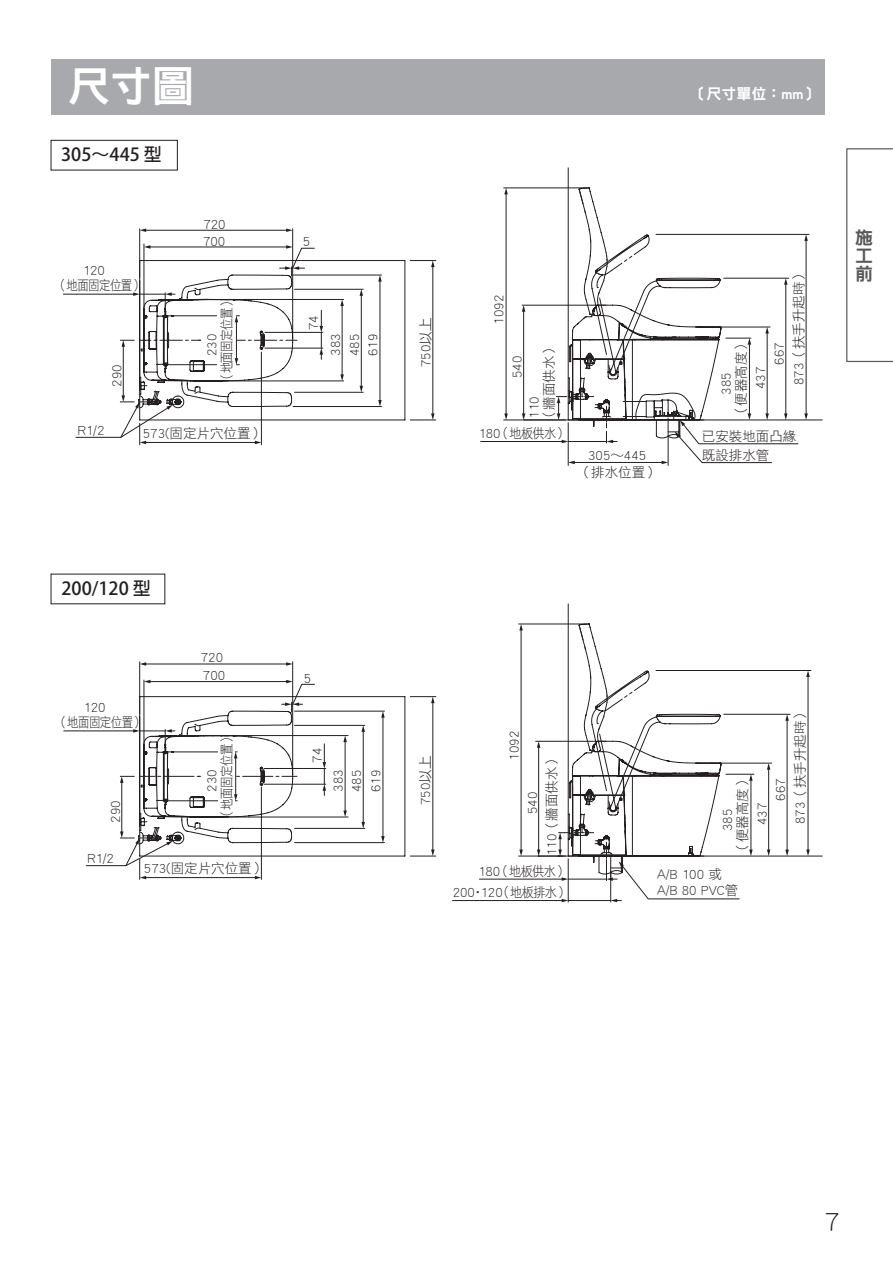
<style>
.page{position:relative;width:893px;height:1263px;background:#fff}
.page>*{position:absolute;margin:0;border:0;box-sizing:border-box;transform-origin:0 0}
.t1{font:42px "DF Hei Std W9 E Ten B5 H";color:#fff}
.t2{font:27px "DF Hei Std W3";color:#231f20}
.t3{font:18px "Adobe Fan Heiti Std Bold E Ten B5 H";color:#231f20}
.t4{font:18px/18px "DF Hei Std W9 E Ten B5 V";color:#57585a;text-align:justify}
.t5{font:15px "DF Hei Std W9 E Ten B5 H";color:#fff}
.t6{font:13.5px/15px "DF Hei Std W3 E Ten B5 H";color:#231f20}
.t7{font:13.5px/21.8px "DF Hei Std W3 E Ten B5 H";letter-spacing:-.025em;color:#231f20;text-align:right}
.t8{font:13.5px/15px "DF Hei Std W3 E Ten B5 H";letter-spacing:-.05em;color:#231f20}
.t9{font:13.5px "DF Hei Std W3 E Ten B5 H";color:#231f20;scale:.85 1}
</style>
<div class="page">
<svg style="left:846px;top:148px;width:47px;height:214px"></svg>
<div style="left:51px;top:60px;width:774px;height:55px;background:#a8a9ad"></div>
<hr style="left:568px;top:604px;width:1px;height:252px;background:#231f20">
<hr style="left:568px;top:856px;width:254px;height:1px;background:#231f20">
<hr style="left:64px;top:731px;width:70px;height:1px;background:#231f20">
<svg style="left:86px;top:623px;width:726px;height:279px"></svg>
<hr style="left:481px;top:441px;width:82px;height:1px;background:#231f20">
<hr style="left:506px;top:193px;width:1px;height:222px;background:#231f20">
<svg style="left:504px;top:413px;width:4px;height:7px"></svg>
<svg style="left:504px;top:189px;width:4px;height:5px"></svg>
<hr style="left:504px;top:420px;width:61px;height:1px;background:#231f20">
<hr style="left:504px;top:188px;width:82px;height:1px;background:#231f20">
<hr style="left:523px;top:310px;width:1px;height:105px;background:#231f20">
<svg style="left:522px;top:413px;width:3px;height:7px"></svg>
<svg style="left:522px;top:306px;width:3px;height:6px"></svg>
<hr style="left:522px;top:305px;width:84px;height:1px;background:#231f20">
<hr style="left:656px;top:234px;width:153px;height:1px;background:#231f20">
<hr style="left:380px;top:280px;width:1px;height:121px;background:#231f20">
<svg style="left:378px;top:275px;width:4px;height:7px"></svg>
<svg style="left:378px;top:400px;width:4px;height:6px"></svg>
<hr style="left:293px;top:275px;width:88px;height:1px;background:#231f20">
<hr style="left:293px;top:406px;width:88px;height:1px;background:#231f20">
<hr style="left:361px;top:295px;width:1px;height:92px;background:#231f20">
<svg style="left:360px;top:290px;width:3px;height:6px"></svg>
<svg style="left:360px;top:386px;width:3px;height:6px"></svg>
<hr style="left:295px;top:289px;width:68px;height:1px;background:#231f20">
<hr style="left:295px;top:392px;width:68px;height:1px;background:#231f20">
<hr style="left:432px;top:266px;width:1px;height:149px;background:#231f20">
<svg style="left:410px;top:260px;width:26px;height:7px"></svg>
<svg style="left:410px;top:413px;width:26px;height:8px"></svg>
<hr style="left:63px;top:294px;width:71px;height:1px;background:#231f20">
<hr style="left:140px;top:260px;width:265px;height:1px;background:#231f20">
<hr style="left:140px;top:420px;width:265px;height:1px;background:#231f20">
<hr style="left:405px;top:261px;width:1px;height:159px;background:#231f20">
<hr style="left:145px;top:230px;width:142px;height:1px;background:#231f20">
<svg style="left:140px;top:228px;width:6px;height:4px"></svg>
<svg style="left:286px;top:228px;width:7px;height:4px"></svg>
<hr style="left:139px;top:229px;width:1px;height:49px;background:#231f20">
<hr style="left:292px;top:229px;width:1px;height:109px;background:#231f20">
<hr style="left:144px;top:244px;width:1px;height:94px;background:#231f20">
<svg style="left:556px;top:187px;width:252px;height:278px"></svg>
<div style="left:51px;top:140px;width:127px;height:30px;border:1px solid #231f20"></div>
<svg style="left:75px;top:245px;width:269px;height:200px"></svg>
<h1 class="t1" style="left:68px;top:64px;width:127px">尺寸圖</h1>
<h3 class="t3" style="left:61px;top:144px;width:102px">305∼445 型</h3>
<p class="t8" style="left:56px;top:262px;width:89px;text-indent:27px">120<br>（地面固定位置）</p>
<p class="t6" style="left:109px;top:386px;width:24px;rotate:-90deg">290</p>
<p class="t6" style="left:203px;top:216px;width:24px;line-height:16.8px">720<br>700</p>
<p class="t6" style="left:303px;top:234px;width:9px">5</p>
<p class="t9" style="left:219px;top:384px;width:105px;rotate:-90deg">（地面固定位置）</p>
<p class="t6" style="left:306px;top:330px;width:16px;rotate:-90deg">74</p>
<p class="t6" style="left:204px;top:356px;width:24px;rotate:-90deg">230</p>
<p class="t6" style="left:328px;top:356px;width:24px;rotate:-90deg">383</p>
<p class="t6" style="left:345px;top:356px;width:24px;line-height:18.1px;rotate:-90deg">485<br>619</p>
<p class="t6" style="left:418px;top:367px;width:51px;rotate:-90deg">750以上</p>
<p class="t5" style="left:692px;top:85px;width:128px">〔尺寸單位：mm〕</p>
<p class="t6" style="left:491px;top:324px;width:31px;rotate:-90deg">1092</p>
<p class="t6" style="left:526px;top:423px;width:82px;text-indent:4px;rotate:-90deg">110<br>（牆面供水）</p>
<p class="t6" style="left:718px;top:419px;width:82px;text-indent:25px;rotate:-90deg">385<br>（便器高度）</p>
<p class="t6" style="left:509px;top:378px;width:24px;rotate:-90deg">540</p>
<p class="t6" style="left:753px;top:389px;width:24px;rotate:-90deg">437</p>
<p class="t6" style="left:769px;top:385px;width:118px;line-height:19.5px;text-indent:21px;rotate:-90deg">667<br>873（扶手升起時）</p>
<p class="t6" style="left:78px;top:422px;width:28px">R1/2</p>
<p class="t6" style="left:478px;top:425px;width:91px">180（地板供水）</p>
<p class="t6" style="left:143px;top:426px;width:123px">573(固定片穴位置）</p>
<p class="t6" style="left:588px;top:448px;width:60px">305∼445</p>
<p class="t6" style="left:578px;top:464px;width:82px">（排水位置）</p>
<p class="t6" style="left:702px;top:426px;width:96px;line-height:18.8px">已安裝地面凸緣既設排水管</p>
<h3 class="t3" style="left:61px;top:578px;width:91px">200/120 型</h3>
<p class="t8" style="left:56px;top:699px;width:89px;text-indent:27px">120<br>（地面固定位置）</p>
<p class="t6" style="left:107px;top:822px;width:24px;rotate:-90deg">290</p>
<p class="t6" style="left:201px;top:648px;width:26px;line-height:17.5px">720<br>700</p>
<p class="t6" style="left:304px;top:670px;width:9px">5</p>
<p class="t9" style="left:219px;top:821px;width:105px;rotate:-90deg">（地面固定位置）</p>
<p class="t6" style="left:309px;top:763px;width:16px;rotate:-90deg">74</p>
<p class="t6" style="left:204px;top:792px;width:24px;rotate:-90deg">230</p>
<p class="t6" style="left:330px;top:792px;width:24px;rotate:-90deg">383</p>
<p class="t6" style="left:347px;top:792px;width:24px;line-height:19px;rotate:-90deg">485<br>619</p>
<p class="t6" style="left:87px;top:850px;width:28px">R1/2</p>
<p class="t6" style="left:144px;top:860px;width:123px">573(固定片穴位置）</p>
<p class="t6" style="left:418px;top:805px;width:51px;rotate:-90deg">750以上</p>
<p class="t6" style="left:506px;top:760px;width:31px;rotate:-90deg">1092</p>
<p class="t6" style="left:544px;top:856px;width:105px;rotate:-90deg">110（牆面供水）</p>
<p class="t7" style="left:453px;top:860px;width:117px">180（地板供水）<br>200‧120（地板排水）</p>
<p class="t6" style="left:525px;top:814px;width:24px;rotate:-90deg">540</p>
<p class="t6" style="left:720px;top:856px;width:82px;text-indent:25px;rotate:-90deg">385<br>（便器高度）</p>
<p class="t6" style="left:657px;top:865px;width:83px;line-height:16.2px">A/B 100 或<br>A/B 80 PVC管</p>
<p class="t6" style="left:754px;top:825px;width:24px;rotate:-90deg">437</p>
<p class="t6" style="left:770px;top:824px;width:118px;line-height:19.8px;text-indent:23px;rotate:-90deg">667<br>873（扶手升起時）</p>
<h3 class="t4" style="left:855px;top:228px;width:19px">施工前</h3>
<h2 class="t2" style="left:825px;top:1206px;width:16px">7</h2>
</div>
